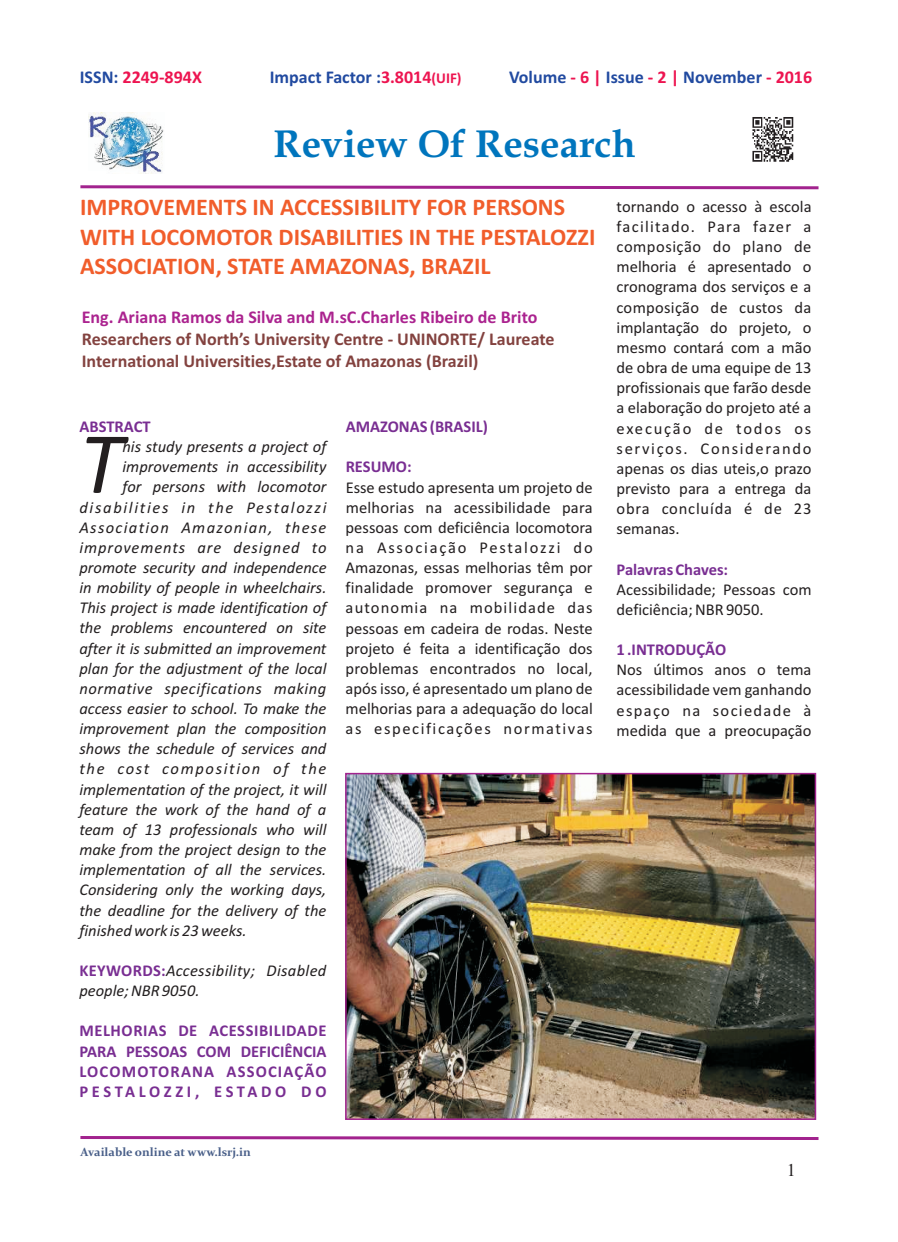
<style>
.page{position:relative;width:898px;height:1242px;background:#fff}
.page>*{position:absolute;margin:0;border:0;box-sizing:border-box;transform-origin:0 0}
.t1{font:italic 88.2px "Calibri";color:#231f20}
.t2{font:700 39px "Book Antiqua";color:#0075bd}
.t3{font:700 24px/29.2px "Calibri";color:#f15d2b}
.t4{font:700 18px/21.9px "Calibri";color:#83423f}
.t5{font:700 18px "Calibri";color:#214aa0}
.t6{font:700 18px "Calibri";color:#ab238f}
.t7{font:700 18px "Calibri";color:#ed1450}
.t8{font:18px "Times New Roman";color:#231f20}
.t9{font:16.5px/20.1px "Calibri";color:#231f20;text-align:justify}
.t10{font:italic 16.5px "Calibri";color:#231f20}
.t11{font:700 16.5px/20.1px "Calibri";color:#792e92;text-align:justify}
.t12{font:italic 16.5px "Calibri";letter-spacing:.1em;color:#231f20}
.t13{font:italic 16.5px "Calibri";letter-spacing:.02em;color:#231f20}
.t14{font:italic 16.5px "Calibri";letter-spacing:.035em;color:#231f20}
.t15{font:italic 16.5px "Calibri";letter-spacing:.08em;color:#231f20}
.t16{font:italic 16.5px "Calibri";letter-spacing:.055em;color:#231f20}
.t17{font:700 12px "Constantia";color:#485e88}
.s1{color:#214aa0}
.s2{color:#ed1450}
.s3{font-size:15px;color:#ed1450}
.s4{font-weight:700;font-style:normal;color:#792e92}
</style>
<div class="page">
<img style="left:752px;top:117px;width:42px;height:45px">
<svg style="left:80px;top:185px;width:739px;height:5px"></svg>
<svg style="left:80px;top:1136px;width:739px;height:4px;background:#b859a9"></svg>
<img style="left:347px;top:775px;width:466px;height:343px">
<img style="left:88px;top:113px;width:76px;height:60px">
<p class="t7" style="left:80px;top:69px;width:124px"><span class="s1">ISSN:</span> 2249-894X</p>
<p class="t5" style="left:270px;top:69px;width:193px">Impact Factor :<span class="s2">3.8014</span><span class="s3">(UIF)</span></p>
<p class="t5" style="left:509px;top:69px;width:304px">Volume <span class="s2">- 6 |</span> Issue <span class="s2">- 2 |</span> November <span class="s2">- 2016</span></p>
<h2 class="t2" style="left:273px;top:128px;width:363px">Review Of Research</h2>
<h3 class="t3" style="left:80px;top:194px;width:517px">IMPROVEMENTS IN ACCESSIBILITY FOR PERSONS<br>WITH LOCOMOTOR DISABILITIES IN THE PESTALOZZI<br>ASSOCIATION, STATE AMAZONAS, BRAZIL</h3>
<p class="t6" style="left:82px;top:309px;width:457px">Eng. Ariana Ramos da Silva and M.sC.Charles Ribeiro de Brito</p>
<p class="t4" style="left:82px;top:329px;width:474px">Researchers of North’s University Centre - UNINORTE/ Laureate<br>International Universities,Estate of Amazonas (Brazil)</p>
<p class="t11" style="left:79px;top:418px;width:73px">ABSTRACT</p>
<h1 class="t1" style="left:79px;top:426px;width:44px">T</h1>
<p class="t10" style="left:122px;top:440px;width:205px">his study presents a project of</p>
<p class="t10" style="left:122px;top:460px;width:205px">improvements in accessibility</p>
<p class="t10" style="left:122px;top:480px;width:205px">for persons with locomotor</p>
<p class="t12" style="left:79px;top:500px;width:248px">disabilities in the Pestalozzi</p>
<p class="t15" style="left:79px;top:520px;width:248px">Association Amazonian, these</p>
<p class="t16" style="left:79px;top:540px;width:248px">improvements are designed to</p>
<p class="t10" style="left:79px;top:560px;width:248px">promote security and independence</p>
<p class="t10" style="left:79px;top:581px;width:248px">in mobility of people in wheelchairs.</p>
<p class="t10" style="left:79px;top:601px;width:248px">This project is made identification of</p>
<p class="t10" style="left:79px;top:621px;width:248px">the problems encountered on site</p>
<p class="t10" style="left:79px;top:641px;width:248px">after it is submitted an improvement</p>
<p class="t10" style="left:79px;top:661px;width:248px">plan for the adjustment of the local</p>
<p class="t14" style="left:79px;top:681px;width:248px">normative specifications making</p>
<p class="t10" style="left:79px;top:701px;width:248px">access easier to school. To make the</p>
<p class="t10" style="left:79px;top:722px;width:248px">improvement plan the composition</p>
<p class="t10" style="left:79px;top:742px;width:248px">shows the schedule of services and</p>
<p class="t12" style="left:79px;top:762px;width:248px">the cost composition of the</p>
<p class="t10" style="left:79px;top:782px;width:248px">implementation of the project, it will</p>
<p class="t10" style="left:79px;top:802px;width:248px">feature the work of the hand of a</p>
<p class="t10" style="left:79px;top:822px;width:248px">team of 13 professionals who will</p>
<p class="t10" style="left:79px;top:842px;width:248px">make from the project design to the</p>
<p class="t10" style="left:79px;top:863px;width:248px">implementation of all the services.</p>
<p class="t10" style="left:79px;top:883px;width:248px">Considering only the working days,</p>
<p class="t10" style="left:79px;top:903px;width:248px">the deadline for the delivery of the</p>
<p class="t10" style="left:79px;top:923px;width:169px">finished work is 23 weeks.</p>
<p class="t13" style="left:79px;top:963px;width:248px"><span class="s4">KEYWORDS:</span>Accessibility; Disabled</p>
<p class="t10" style="left:79px;top:983px;width:122px">people; NBR 9050.</p>
<p class="t11" style="left:79px;top:1022px;width:248px">MELHORIAS DE ACESSIBILIDADE PARA PESSOAS COM DEFICIÊNCIA LOCOMOTORANA ASSOCIAÇÃO PESTALOZZI, ESTADO DO</p>
<p class="t11" style="left:345px;top:418px;width:144px">AMAZONAS (BRASIL)</p>
<p class="t11" style="left:345px;top:458px;width:67px">RESUMO:</p>
<p class="t9" style="left:345px;top:478px;width:248px">Esse estudo apresenta um projeto de melhorias na acessibilidade para pessoas com deficiência locomotora na Associação Pestalozzi do Amazonas, essas melhorias têm por finalidade promover segurança e autonomia na mobilidade das pessoas em cadeira de rodas. Neste projeto é feita a identificação dos problemas encontrados no local, após isso, é apresentado um plano de melhorias para a adequação do local as especificações normativas</p>
<p class="t17" style="left:80px;top:1147px;width:172px">Available online at www.lsrj.in</p>
<p class="t9" style="left:616px;top:198px;width:196px">tornando o acesso à escola facilitado. Para fazer a composição do plano de melhoria é apresentado o cronograma dos serviços e a composição de custos da implantação do projeto, o mesmo contará com a mão de obra de uma equipe de 13 profissionais que farão desde a elaboração do projeto até a execução de todos os serviços. Considerando apenas os dias uteis,o prazo previsto para a entrega da obra concluída é de 23 semanas.</p>
<p class="t11" style="left:616px;top:560px;width:113px">Palavras Chaves:</p>
<p class="t9" style="left:616px;top:580px;width:196px">Acessibilidade; Pessoas com deficiência; NBR 9050.</p>
<p class="t11" style="left:616px;top:641px;width:111px">1 .INTRODUÇÃO</p>
<p class="t9" style="left:616px;top:661px;width:196px">Nos últimos anos o tema acessibilidade vem ganhando espaço na sociedade à medida que a preocupação</p>
<p class="t8" style="left:786px;top:1164px;width:10px">1</p>
</div>
